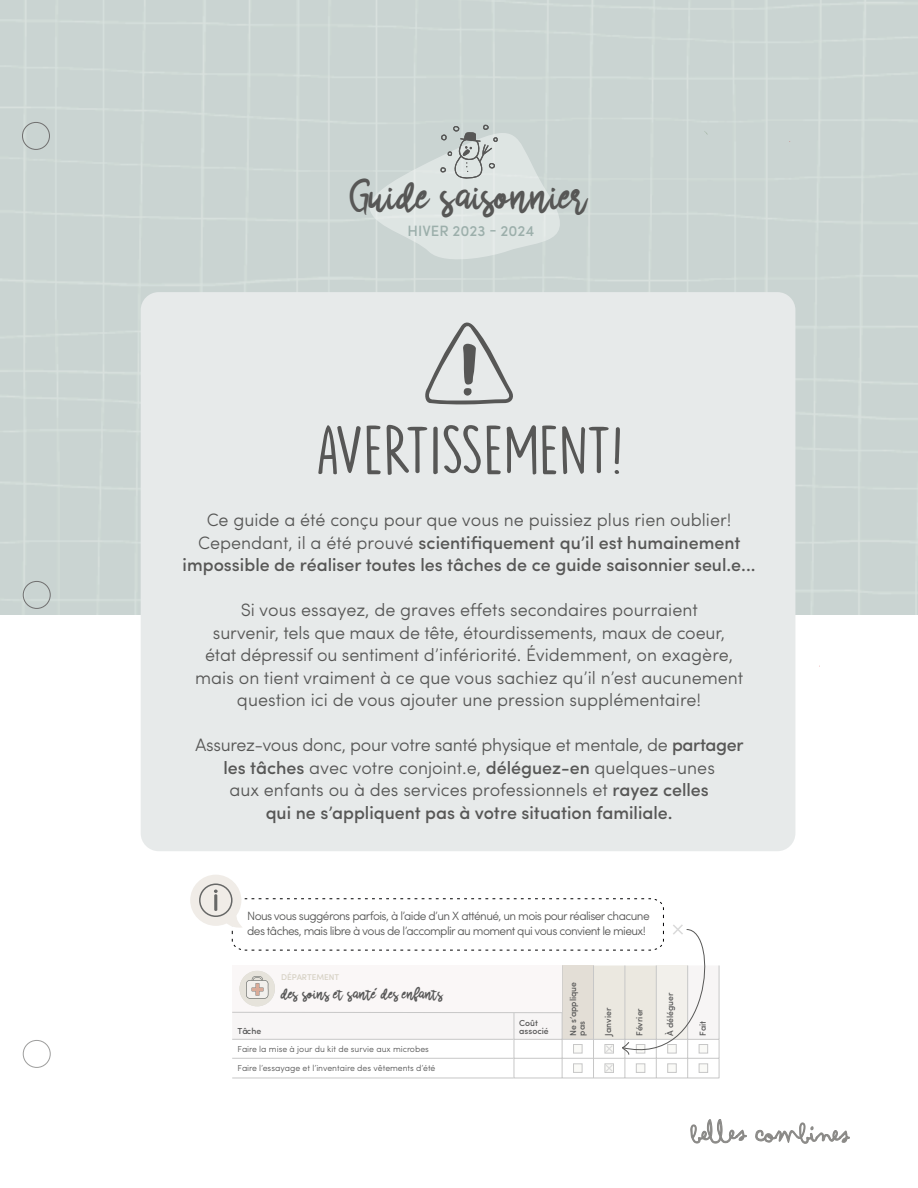
<style>
.page{position:relative;width:918px;height:1188px;background:#fff}
.page>*{position:absolute;margin:0;border:0;box-sizing:border-box;transform-origin:0 0}
.t1{font:60px "DK The Cats Whiskers";color:#575756}
.t2{font:37.5px "Scrivimi";color:#575756}
.t3{font:300 18px/22.5px "Sofia Pro";color:#575756;text-align:center}
.t4{font:500 18px/22.5px "Sofia Pro";color:#575756;text-align:center}
.t5{font:500 15px "Sofia Pro";color:#9cafab}
.t6{font:14.1px "Scrivimi";color:#575757}
.t7{font:300 12px/15px "Sofia Pro";letter-spacing:-.05em;color:#575756}
.t8{font:300 8.7px "Sofia Pro";color:#575757}
.t9{font:500 8.7px/8.7px "Sofia Pro";color:#575757}
.t10{font:500 8.4px "Sofia Pro";color:#d6d1c4}
.s1{font-weight:300}
.s2{font-weight:500}
</style>
<div class="page">
<svg style="left:691px;top:1119px;width:56px;height:24px"></svg>
<svg style="left:755px;top:1123px;width:95px;height:21px"></svg>
<div style="left:0;top:0;width:918px;height:614px;background:#cad4d2"></div>
<svg style="left:704px;top:131px;width:4px;height:4px"></svg>
<svg style="left:364px;top:124px;width:212px;height:136px;background:#d3dbd9"></svg>
<div style="left:141px;top:292px;width:654px;height:559px;background:#e7eaea;border-radius:18px"></div>
<svg style="left:425px;top:322px;width:88px;height:82px"></svg>
<div style="left:464px;top:388px;width:8px;height:8px;background:#575756;border-radius:50%"></div>
<hr style="left:232px;top:1078px;width:282px;height:1px;background:#c7c7c7">
<hr style="left:562px;top:1078px;width:32px;height:1px;background:#c7c7c7">
<hr style="left:594px;top:1078px;width:31px;height:1px;background:#c7c7c7">
<hr style="left:625px;top:1078px;width:31px;height:1px;background:#c7c7c7">
<hr style="left:656px;top:1078px;width:32px;height:1px;background:#c7c7c7">
<hr style="left:688px;top:1078px;width:31px;height:1px;background:#c7c7c7">
<hr style="left:514px;top:1078px;width:48px;height:1px;background:#c7c7c7">
<div style="left:190px;top:875px;width:51px;height:51px;background:#f0ece7;border-radius:50%"></div>
<svg style="left:214px;top:890px;width:4px;height:3px"></svg>
<hr style="left:214px;top:894px;width:3px;height:17px;background:#676867">
<div style="left:199px;top:884px;width:34px;height:33px;border:2px solid #676867;border-radius:50%"></div>
<svg style="left:225px;top:898px;width:495px;height:180px"></svg>
<svg style="left:22px;top:122px;width:28px;height:946px"></svg>
<h2 class="t2" style="left:351px;top:168px;width:238px">Guide saisonnier</h2>
<p class="t5" style="left:408px;top:220px;width:128px">HIVER 2023 - 2024</p>
<h1 class="t1" style="left:315px;top:415px;width:309px">AVERTISSEMENT!</h1>
<p class="t4" style="left:183px;top:507px;width:575px"><span class="s1">Ce guide a été conçu pour que vous ne puissiez plus rien oublier!<br>Cependant, il a été prouvé</span> scientifiquement qu’il est humainement impossible de réaliser toutes les tâches de ce guide saisonnier seul.e...</p>
<p class="t3" style="left:195px;top:597px;width:550px">Si vous essayez, de graves effets secondaires pourraient<br>survenir, tels que maux de tête, étourdissements, maux de coeur, état dépressif ou sentiment d’infériorité. Évidemment, on exagère, mais on tient vraiment à ce que vous sachiez qu’il n’est aucunement question ici de vous ajouter une pression supplémentaire!</p>
<p class="t3" style="left:195px;top:732px;width:550px">Assurez-vous donc, pour votre santé physique et mentale, de <span class="s2">partager les tâches</span> avec votre conjoint.e, <span class="s2">déléguez-en</span> quelques-unes<br>aux enfants ou à des services professionnels et <span class="s2">rayez celles<br>qui ne s’appliquent pas à votre situation familiale.</span></p>
<p class="t7" style="left:247px;top:908px;width:404px">Nous vous suggérons parfois, à l’aide d’un X atténué, un mois pour réaliser chacune des tâches, mais libre à vous de l’accomplir au moment qui vous convient le mieux!</p>
<p class="t10" style="left:281px;top:971px;width:60px">DÉPARTEMENT</p>
<p class="t6" style="left:281px;top:983px;width:163px">des soins et santé des enfants</p>
<p class="t9" style="left:238px;top:1026px;width:25px">Tâche</p>
<p class="t9" style="left:519px;top:1018px;width:31px">Coût associé</p>
<p class="t8" style="left:238px;top:1043px;width:193px">Faire la mise à jour du kit de survie aux microbes</p>
<p class="t8" style="left:238px;top:1062px;width:199px">Faire l’essayage et l’inventaire des vêtements d’été</p>
<p class="t9" style="left:568px;top:1036px;width:55px;rotate:-90deg">Ne s’applique pas</p>
<p class="t9" style="left:603px;top:1036px;width:29px;rotate:-90deg">Janvier</p>
<p class="t9" style="left:634px;top:1036px;width:29px;rotate:-90deg">Février</p>
<p class="t9" style="left:665px;top:1036px;width:45px;rotate:-90deg">À déléguer</p>
<p class="t9" style="left:698px;top:1036px;width:16px;rotate:-90deg">Fait</p>
</div>
